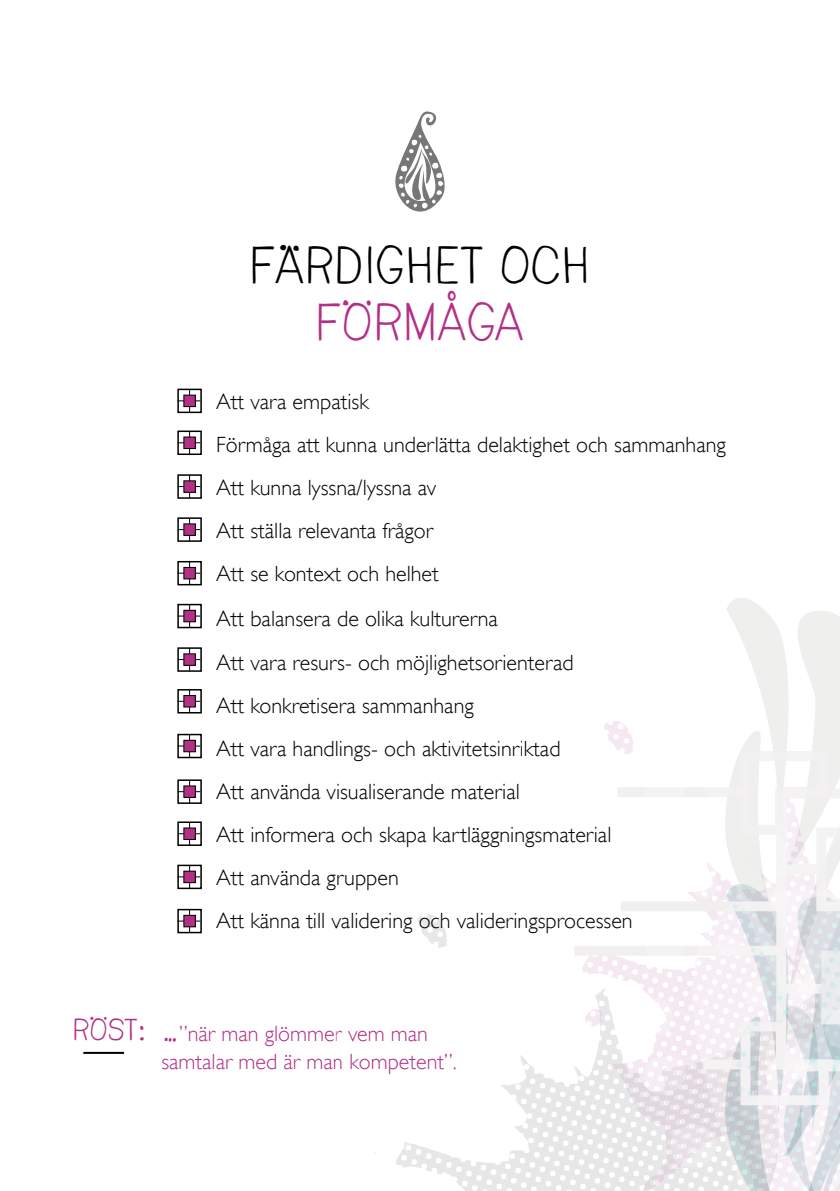
<style>
.page{position:relative;width:840px;height:1191px;background:#fff}
.page>*{position:absolute;margin:0;border:0;box-sizing:border-box;transform-origin:0 0}
.t1{font:condensed 48px "Savu";color:#000}
.t2{font:condensed 48px "Savu";color:#b23086}
.t3{font:300 22px/43px "Gill Sans";color:#000}
.t4{font:300 22px/28px "Gill Sans";color:#b23086}
.s1{font-family:"Savu";font-weight:400;font-stretch:condensed;font-size:28px}
</style>
<div class="page">
<div style="left:177px;top:388px;width:25px;height:25px;border:2px solid #000"></div>
<svg style="left:177px;top:389px;width:23px;height:23px"></svg>
<div style="left:184px;top:395px;width:11px;height:11px;background:#b23086"></div>
<div style="left:183px;top:395px;width:13px;height:12px;border:1px solid #000"></div>
<div style="left:177px;top:430px;width:25px;height:25px;border:2px solid #000"></div>
<svg style="left:177px;top:431px;width:23px;height:23px"></svg>
<div style="left:184px;top:437px;width:11px;height:11px;background:#b23086"></div>
<div style="left:183px;top:436px;width:13px;height:13px;border:1px solid #000"></div>
<div style="left:177px;top:474px;width:25px;height:25px;border:2px solid #000"></div>
<svg style="left:177px;top:475px;width:23px;height:23px"></svg>
<div style="left:184px;top:481px;width:11px;height:11px;background:#b23086"></div>
<div style="left:183px;top:480px;width:13px;height:13px;border:1px solid #000"></div>
<div style="left:177px;top:517px;width:25px;height:25px;border:2px solid #000"></div>
<svg style="left:177px;top:518px;width:23px;height:23px"></svg>
<div style="left:184px;top:524px;width:11px;height:11px;background:#b23086"></div>
<div style="left:183px;top:523px;width:13px;height:13px;border:1px solid #000"></div>
<div style="left:177px;top:561px;width:25px;height:24px;border:2px solid #000"></div>
<svg style="left:177px;top:561px;width:23px;height:23px"></svg>
<div style="left:184px;top:567px;width:11px;height:12px;background:#b23086"></div>
<div style="left:183px;top:567px;width:13px;height:12px;border:1px solid #000"></div>
<div style="left:177px;top:604px;width:25px;height:24px;border:2px solid #000"></div>
<svg style="left:177px;top:604px;width:23px;height:23px"></svg>
<div style="left:184px;top:610px;width:11px;height:12px;background:#b23086"></div>
<div style="left:183px;top:610px;width:13px;height:12px;border:1px solid #000"></div>
<div style="left:177px;top:647px;width:25px;height:25px;border:2px solid #000"></div>
<svg style="left:177px;top:648px;width:23px;height:23px"></svg>
<div style="left:184px;top:654px;width:11px;height:11px;background:#b23086"></div>
<div style="left:183px;top:653px;width:13px;height:13px;border:1px solid #000"></div>
<div style="left:177px;top:689px;width:25px;height:24px;border:2px solid #000"></div>
<svg style="left:177px;top:689px;width:23px;height:23px"></svg>
<div style="left:184px;top:695px;width:11px;height:12px;background:#b23086"></div>
<div style="left:183px;top:695px;width:13px;height:12px;border:1px solid #000"></div>
<div style="left:177px;top:734px;width:25px;height:24px;border:2px solid #000"></div>
<svg style="left:177px;top:734px;width:23px;height:23px"></svg>
<div style="left:184px;top:740px;width:11px;height:11px;background:#b23086"></div>
<div style="left:183px;top:740px;width:13px;height:12px;border:1px solid #000"></div>
<div style="left:177px;top:779px;width:25px;height:25px;border:2px solid #000"></div>
<svg style="left:177px;top:780px;width:23px;height:23px"></svg>
<div style="left:184px;top:786px;width:11px;height:11px;background:#b23086"></div>
<div style="left:183px;top:785px;width:13px;height:13px;border:1px solid #000"></div>
<div style="left:177px;top:821px;width:25px;height:25px;border:2px solid #000"></div>
<svg style="left:177px;top:822px;width:23px;height:23px"></svg>
<div style="left:184px;top:828px;width:11px;height:11px;background:#b23086"></div>
<div style="left:183px;top:827px;width:13px;height:13px;border:1px solid #000"></div>
<div style="left:177px;top:864px;width:25px;height:25px;border:2px solid #000"></div>
<svg style="left:177px;top:865px;width:23px;height:23px"></svg>
<div style="left:184px;top:871px;width:11px;height:11px;background:#b23086"></div>
<div style="left:183px;top:870px;width:13px;height:13px;border:1px solid #000"></div>
<div style="left:177px;top:909px;width:25px;height:24px;border:2px solid #000"></div>
<svg style="left:177px;top:909px;width:23px;height:23px"></svg>
<div style="left:184px;top:915px;width:11px;height:11px;background:#b23086"></div>
<div style="left:183px;top:915px;width:13px;height:12px;border:1px solid #000"></div>
<svg style="left:625px;top:598px;width:214px;height:202px"></svg>
<div style="left:617px;top:787px;width:128px;height:10px;background:#f1efef"></div>
<hr style="left:83px;top:1052px;width:41px;height:2px;background:#000">
<img style="left:375px;top:800px;width:464px;height:391px">
<svg style="left:395px;top:111px;width:50px;height:101px"></svg>
<h1 class="t1" style="left:250px;top:233px;width:333px">FÄRDI GH ET OCH</h1>
<h1 class="t2" style="left:316px;top:291px;width:209px">FÖRMÅGA</h1>
<p class="t3" style="left:216px;top:380px;width:511px">Att vara empatisk<br>Förmåga att kunna underlätta delaktighet och sammanhang<br>Att kunna lyssna/lyssna av<br>Att ställa relevanta frågor<br>Att se kontext och helhet</p>
<p class="t3" style="left:216px;top:597px;width:418px">Att balansera de olika kulturerna<br>Att vara resurs- och möjlighetsorienterad<br>Att konkretisera sammanhang<br>Att vara handlings- och aktivitetsinriktad<br>Att använda visualiserande material<br>Att informera och skapa kartläggningsmaterial Att använda gruppen<br>Att känna till validering och valideringsprocessen</p>
<p class="t4" style="left:161px;top:1019px;width:297px;text-indent:-89px"><span class="s1">RÖST: …</span>”när man glömmer vem man samtalar med är man kompetent”.</p>
</div>
